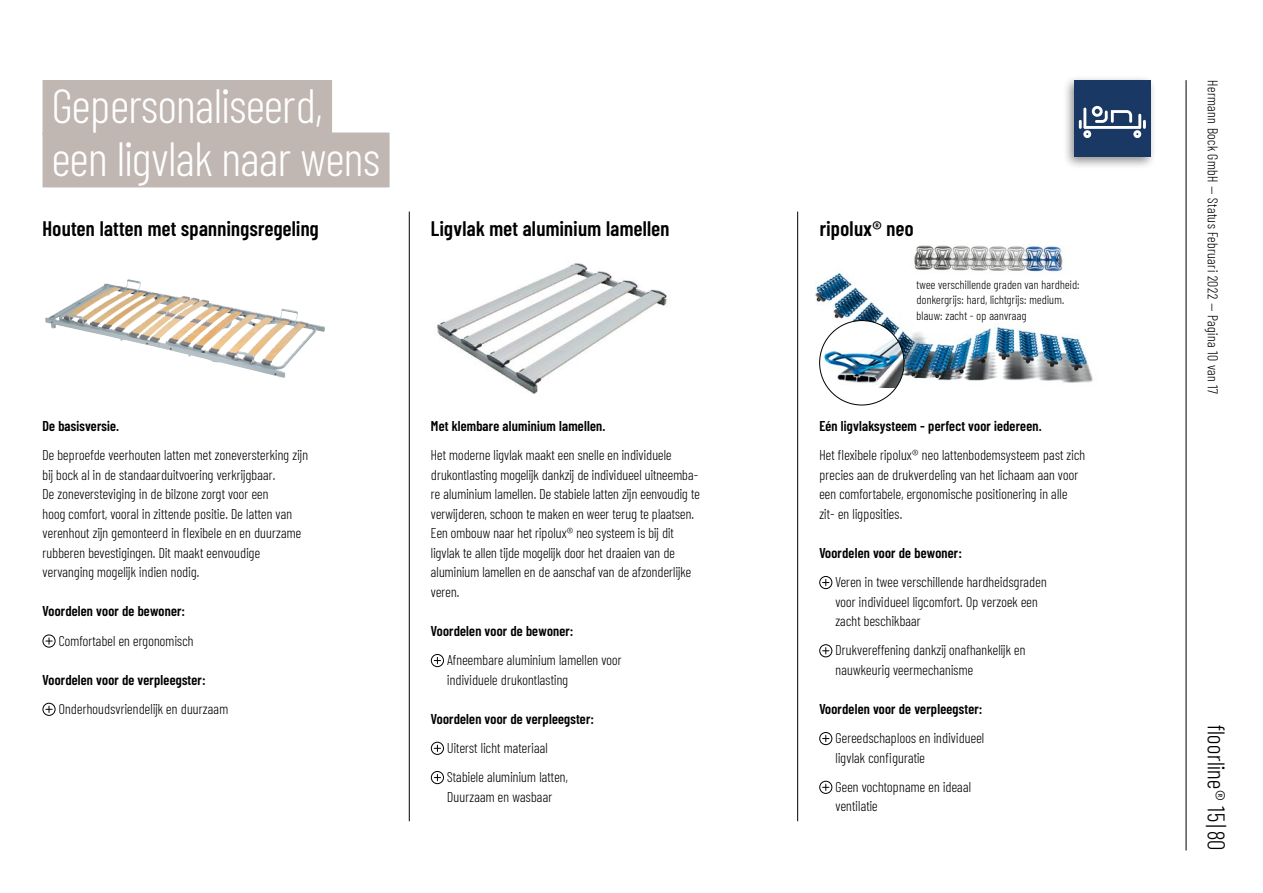
<style>
.page{position:relative;width:1263px;height:893px;background:#fff}
.page>*{position:absolute;margin:0;border:0;box-sizing:border-box;transform-origin:0 0}
.t1{font:300 48px/52.5px "Barlow Condensed";color:#fff}
.t2{font:300 24px "Barlow Condensed";letter-spacing:.02em;color:#000}
.t3{font:600 21px "Barlow Condensed";letter-spacing:.015em;color:#000}
.t4{font:300 14.25px/19.5px "Barlow Condensed";letter-spacing:.015em;color:#000}
.t5{font:600 14.25px "Barlow Condensed";letter-spacing:.015em;color:#000}
.t6{font:300 12px/15.6px "Barlow Condensed";letter-spacing:.02em;color:#000}
</style>
<div class="page">
<img style="left:437px;top:263px;width:230px;height:131px">
<img style="left:815px;top:272px;width:278px;height:117px">
<hr style="left:409px;top:212px;width:1px;height:609px;background:#000">
<hr style="left:797px;top:212px;width:1px;height:609px;background:#000">
<div style="left:43px;top:635px;width:12px;height:12px;border:1px solid #000;border-radius:50%"></div>
<svg style="left:46px;top:638px;width:6px;height:6px"></svg>
<div style="left:43px;top:703px;width:12px;height:13px;border:1px solid #000;border-radius:50%"></div>
<svg style="left:46px;top:706px;width:6px;height:6px"></svg>
<div style="left:431px;top:654px;width:13px;height:13px;border:1px solid #000;border-radius:50%"></div>
<svg style="left:434px;top:657px;width:7px;height:7px"></svg>
<div style="left:431px;top:742px;width:13px;height:13px;border:1px solid #000;border-radius:50%"></div>
<svg style="left:434px;top:745px;width:7px;height:6px"></svg>
<div style="left:431px;top:771px;width:13px;height:13px;border:1px solid #000;border-radius:50%"></div>
<svg style="left:434px;top:774px;width:7px;height:7px"></svg>
<div style="left:819px;top:576px;width:13px;height:13px;border:1px solid #000;border-radius:50%"></div>
<svg style="left:823px;top:579px;width:6px;height:7px"></svg>
<div style="left:819px;top:644px;width:13px;height:13px;border:1px solid #000;border-radius:50%"></div>
<svg style="left:823px;top:648px;width:6px;height:6px"></svg>
<div style="left:819px;top:732px;width:13px;height:13px;border:1px solid #000;border-radius:50%"></div>
<svg style="left:823px;top:735px;width:6px;height:7px"></svg>
<div style="left:819px;top:781px;width:13px;height:13px;border:1px solid #000;border-radius:50%"></div>
<svg style="left:823px;top:784px;width:6px;height:6px"></svg>
<img style="left:899px;top:245px;width:177px;height:32px">
<div style="left:820px;top:321px;width:84px;height:84px;background:#fff;border-radius:50%"></div>
<img style="left:820px;top:321px;width:84px;height:66px">
<img style="left:45px;top:279px;width:280px;height:99px">
<div style="left:1062px;top:74px;width:95px;height:95px;background:#000;opacity:.5"></div>
<div style="left:1074px;top:80px;width:77px;height:77px;background:#1a3864"></div>
<hr style="left:1085px;top:126px;width:55px;height:3px;background:#fff">
<hr style="left:1083px;top:109px;width:3px;height:18px;background:#fff">
<svg style="left:1079px;top:121px;width:3px;height:6px"></svg>
<div style="left:1083px;top:130px;width:8px;height:8px;border:3px solid #fff;border-radius:50%"></div>
<div style="left:1133px;top:130px;width:8px;height:8px;border:3px solid #fff;border-radius:50%"></div>
<div style="left:1092px;top:106px;width:11px;height:11px;border:3px solid #fff;border-radius:50%"></div>
<svg style="left:1093px;top:109px;width:53px;height:18px"></svg>
<div style="left:43px;top:80px;width:289px;height:55px;background:#c0b6b2"></div>
<div style="left:43px;top:133px;width:347px;height:54px;background:#c0b6b2"></div>
<hr style="left:1186px;top:80px;width:1px;height:770px;background:#000">
<h1 class="t1" style="left:52px;top:76px;width:329px">Gepersonaliseerd, een ligvlak naar wens</h1>
<h3 class="t3" style="left:43px;top:214px;width:278px">Houten latten met spanningsregeling</h3>
<h3 class="t3" style="left:431px;top:214px;width:240px">Ligvlak met aluminium lamellen</h3>
<h3 class="t3" style="left:820px;top:214px;width:95px">ripolux® neo</h3>
<p class="t5" style="left:43px;top:416px;width:78px">De basisversie.</p>
<p class="t4" style="left:43px;top:445px;width:267px">De beproefde veerhouten latten met zoneversterking zijn bij bock al in de standaarduitvoering verkrijgbaar.<br>De zoneversteviging in de bilzone zorgt voor een<br>hoog comfort, vooral in zittende positie. De latten van verenhout zijn gemonteerd in flexibele en en duurzame rubberen bevestigingen. Dit maakt eenvoudige vervanging mogelijk indien nodig.</p>
<p class="t5" style="left:43px;top:601px;width:144px">Voordelen voor de bewoner:</p>
<p class="t4" style="left:59px;top:630px;width:136px">Comfortabel en ergonomisch</p>
<p class="t5" style="left:43px;top:669px;width:165px">Voordelen voor de verpleegster:</p>
<p class="t4" style="left:59px;top:698px;width:171px">Onderhoudsvriendelijk en duurzaam</p>
<p class="t5" style="left:431px;top:416px;width:176px">Met klembare aluminium lamellen.</p>
<p class="t4" style="left:431px;top:445px;width:270px">Het moderne ligvlak maakt een snelle en individuele drukontlasting mogelijk dankzij de individueel uitneemba&shy;re aluminium lamellen. De stabiele latten zijn eenvoudig te verwijderen, schoon te maken en weer terug te plaatsen.<br>Een ombouw naar het ripolux® neo systeem is bij dit ligvlak te allen tijde mogelijk door het draaien van de aluminium lamellen en de aanschaf van de afzonderlijke veren.</p>
<p class="t5" style="left:431px;top:621px;width:144px">Voordelen voor de bewoner:</p>
<p class="t4" style="left:447px;top:649px;width:176px">Afneembare aluminium lamellen voor individuele drukontlasting</p>
<p class="t5" style="left:431px;top:708px;width:165px">Voordelen voor de verpleegster:</p>
<p class="t4" style="left:447px;top:732px;width:122px;line-height:29.2px">Uiterst licht materiaal<br>Stabiele aluminium latten,</p>
<p class="t4" style="left:447px;top:786px;width:107px">Duurzaam en wasbaar</p>
<p class="t6" style="left:917px;top:276px;width:164px">twee verschillende graden van hardheid: donkergrijs: hard, lichtgrijs: medium. blauw: zacht - op aanvraag</p>
<p class="t5" style="left:819px;top:416px;width:224px">Eén ligvlaksysteem - perfect voor iedereen.</p>
<p class="t4" style="left:819px;top:445px;width:267px">Het flexibele ripolux® neo lattenbodemsysteem past zich precies aan de drukverdeling van het lichaam aan voor een comfortabele, ergonomische positionering in alle zit- en ligposities.</p>
<p class="t5" style="left:819px;top:543px;width:144px">Voordelen voor de bewoner:</p>
<p class="t4" style="left:835px;top:571px;width:213px">Veren in twee verschillende hardheidsgraden voor individueel ligcomfort. Op verzoek een zacht beschikbaar</p>
<p class="t4" style="left:835px;top:640px;width:191px">Drukvereffening dankzij onafhankelijk en nauwkeurig veermechanisme</p>
<p class="t5" style="left:819px;top:699px;width:165px">Voordelen voor de verpleegster:</p>
<p class="t4" style="left:835px;top:727px;width:150px">Gereedschaploos en individueel ligvlak configuratie</p>
<p class="t4" style="left:835px;top:776px;width:137px">Geen vochtopname en ideaal ventilatie</p>
<p class="t4" style="left:1223px;top:80px;width:316px;rotate:90deg">Hermann Bock GmbH — Status Februari 2022 — Pagina 10 van 17</p>
<h2 class="t2" style="left:1233px;top:725px;width:127px;rotate:90deg">floorline® 15|80</h2>
</div>
